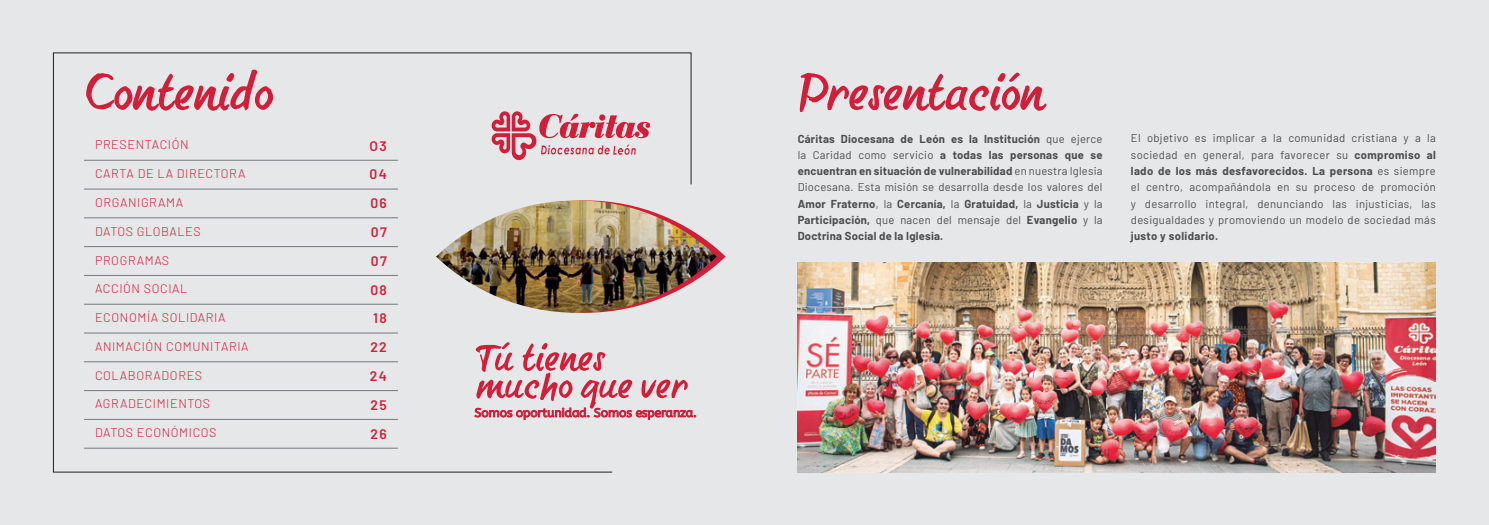
<style>
.page{position:relative;width:1489px;height:525px;background:#fff}
.page>*{position:absolute;margin:0;border:0;box-sizing:border-box;transform-origin:0 0}
.t1{font:61.25px "Hello Font ID Qing Hua Xing Kai";letter-spacing:-.01em;color:#d11e39}
.t2{font:600 13.75px/28.8px "Barlow";letter-spacing:.1em;color:#d11e39;text-align:justify}
.t3{font:300 12.5px "Barlow";letter-spacing:.05em;color:#d11e39}
.t4{font:12.12px "A Bee Zee";color:#d11e39}
.t5{font:700 11.25px/16.2px "Barlow";letter-spacing:.02em;color:#4b4c4d;text-align:justify}
.t6{font:11.25px/16.2px "Barlow";letter-spacing:.03em;color:#4b4c4d;text-align:justify}
.s1{font-weight:400}
.s2{font-weight:700}
</style>
<div class="page">
<div style="left:0;top:0;width:1488px;height:524px;background:#e6e7e9"></div>
<svg style="left:53px;top:53px;width:638px;height:419px"></svg>
<img style="left:797px;top:262px;width:638px;height:210px">
<img style="left:436px;top:200px;width:280px;height:112px">
<hr style="left:84px;top:160px;width:314px;height:1px;background:#76787b">
<hr style="left:84px;top:189px;width:314px;height:1px;background:#76787b">
<hr style="left:84px;top:217px;width:314px;height:1px;background:#76787b">
<hr style="left:84px;top:246px;width:314px;height:1px;background:#76787b">
<hr style="left:84px;top:275px;width:314px;height:1px;background:#76787b">
<hr style="left:84px;top:304px;width:314px;height:1px;background:#76787b">
<hr style="left:84px;top:332px;width:314px;height:1px;background:#76787b">
<hr style="left:84px;top:361px;width:314px;height:1px;background:#76787b">
<hr style="left:84px;top:390px;width:314px;height:1px;background:#76787b">
<hr style="left:84px;top:419px;width:314px;height:1px;background:#76787b">
<hr style="left:84px;top:447px;width:314px;height:1px;background:#76787b">
<svg style="left:491px;top:111px;width:159px;height:50px"></svg>
<svg style="left:476px;top:342px;width:156px;height:66px"></svg>
<svg style="left:641px;top:379px;width:46px;height:19px"></svg>
<h1 class="t1" style="left:84px;top:57px;width:191px">Contenido</h1>
<p class="t3" style="left:95px;top:136px;width:95px">PRESENTACIÓN</p>
<p class="t3" style="left:95px;top:165px;width:152px">CARTA DE LA DIRECTORA</p>
<p class="t3" style="left:95px;top:193px;width:90px">ORGANIGRAMA</p>
<p class="t3" style="left:95px;top:222px;width:107px">DATOS GLOBALES</p>
<p class="t3" style="left:95px;top:251px;width:76px">PROGRAMAS</p>
<p class="t3" style="left:95px;top:280px;width:94px">ACCIÓN SOCIAL</p>
<p class="t3" style="left:95px;top:308px;width:132px">ECONOMÍA SOLIDARIA</p>
<p class="t3" style="left:95px;top:337px;width:155px">ANIMACIÓN COMUNITARIA</p>
<p class="t3" style="left:95px;top:366px;width:109px">COLABORADORES</p>
<p class="t3" style="left:95px;top:395px;width:117px">AGRADECIMIENTOS</p>
<p class="t3" style="left:95px;top:423px;width:123px">DATOS ECONÓMICOS</p>
<p class="t2" style="left:369px;top:130px;width:19px">O3<br>04<br>06<br>07<br>07<br>08<br>18<br>22<br>24<br>25<br>26</p>
<p class="t4" style="left:474px;top:405px;width:224px">Somos oportunidad. Somos esperanza.</p>
<h1 class="t1" style="left:797px;top:57px;width:248px">Presentación</h1>
<p class="t5" style="left:797px;top:129px;width:306px">Cáritas Diocesana de León es la Institución <span class="s1">que ejerce la Caridad como servicio</span> a todas las personas que se encuentran en situación de vulnerabilidad <span class="s1">en nuestra Iglesia Diocesana. Esta misión se desarrolla desde los valores del </span>Amor Fraterno<span class="s1">, la</span> Cercanía, <span class="s1">la</span> Gratuidad, <span class="s1">la</span> Justicia <span class="s1">y la </span>Participación, <span class="s1">que nacen del mensaje del</span> Evangelio <span class="s1">y la </span>Doctrina Social de la Iglesia.</p>
<p class="t6" style="left:1130px;top:129px;width:306px">El objetivo es implicar a la comunidad cristiana y a la sociedad en general, para favorecer su <span class="s2">compromiso al lado de los más desfavorecidos. La persona</span> es siempre el centro, acompañándola en su proceso de promoción y desarrollo integral, denunciando las injusticias, las desigualdades y promoviendo un modelo de sociedad más</p>
<p class="t5" style="left:1130px;top:227px;width:89px">justo y solidario.</p>
</div>
